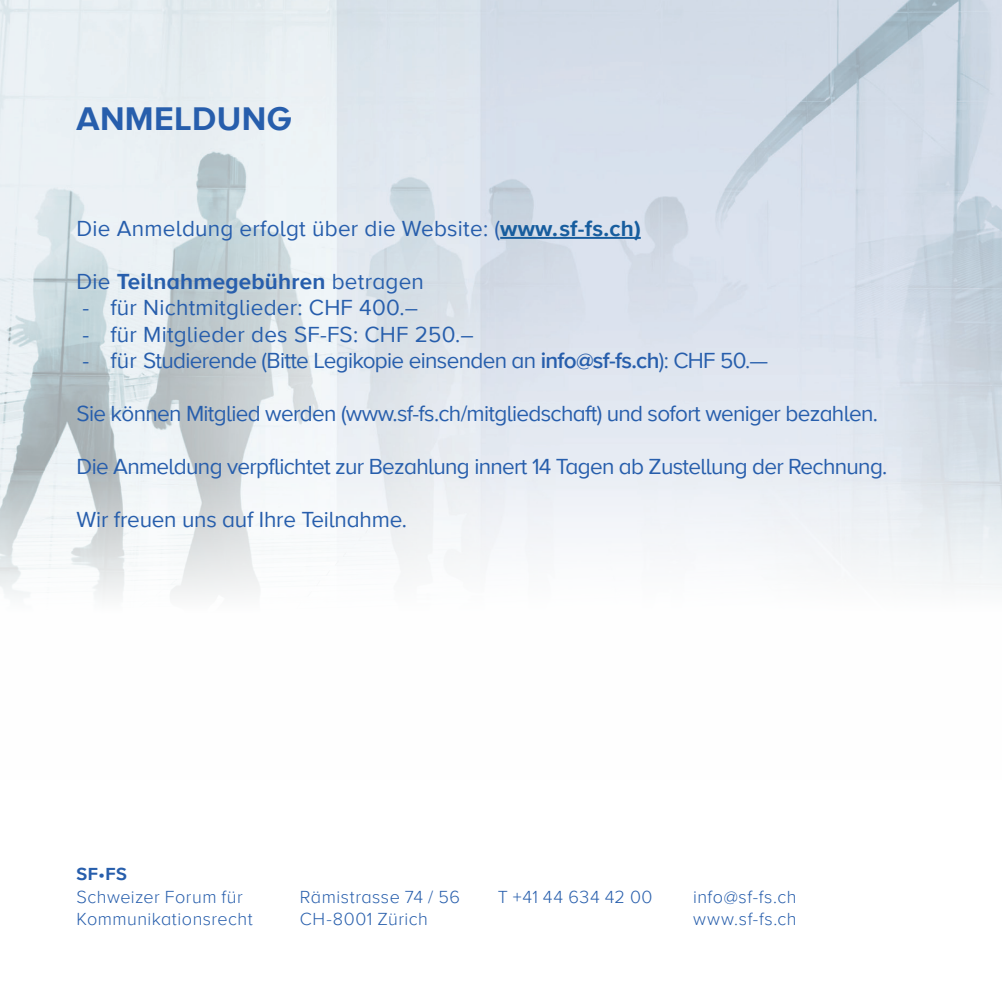
<style>
.page{position:relative;width:1002px;height:1002px;background:#fff}
.page>*{position:absolute;margin:0;border:0;box-sizing:border-box;transform-origin:0 0}
.t1{font:700 33.75px "Proxima Nova A";letter-spacing:.01em;color:#275eac}
.t2{font:22.5px "Proxima Nova A";letter-spacing:-.03em;color:#275eac}
.t3{font:22.5px "Proxima Nova A";letter-spacing:.01em;color:#275eac}
.t4{font:22.5px "Proxima Nova A";letter-spacing:-.01em;color:#275eac}
.t5{font:700 22.5px "Proxima Nova A";letter-spacing:.01em;color:#275eac}
.t6{font:300 18px/22.5px "Proxima Nova A";letter-spacing:.025em;color:#275eac}
.t7{font:700 18px "Proxima Nova A";color:#275eac}
.s1{font-weight:700;color:#175d9e}
.s2{font-weight:400}
.s3{font-weight:600}
</style>
<div class="page">
<img style="left:0;top:0;width:1001px;height:599px">
<hr style="left:500px;top:237px;width:140px;height:2px;background:#175d9e">
<p class="t1" style="left:77px;top:93px;width:217px">ANMELDUNG</p>
<p class="t3" style="left:77px;top:211px;width:565px">Die Anmeldung erfolgt über die Website: (<span class="s1">www.sf-fs.ch)</span></p>
<p class="t5" style="left:77px;top:264px;width:349px"><span class="s2">Die</span> Teilnahmegebühren <span class="s2">betragen</span></p>
<p class="t3" style="left:83px;top:291px;width:337px">- für Nichtmitglieder: CHF 400.–</p>
<p class="t3" style="left:83px;top:317px;width:392px">- für Mitglieder des SF-FS: CHF 250.–</p>
<p class="t2" style="left:83px;top:344px;width:687px">- für Studierende (Bitte Legikopie einsenden an <span class="s3">info@sf-fs.ch</span>): CHF 50.—</p>
<p class="t2" style="left:77px;top:397px;width:802px">Sie können Mitglied werden (www.sf-fs.ch/mitgliedschaft) und sofort weniger bezahlen.</p>
<p class="t2" style="left:77px;top:450px;width:812px">Die Anmeldung verpflichtet zur Bezahlung innert 14 Tagen ab Zustellung der Rechnung.</p>
<p class="t4" style="left:77px;top:503px;width:332px">Wir freuen uns auf Ihre Teilnahme.</p>
<p class="t7" style="left:77px;top:860px;width:52px">SF•FS</p>
<p class="t6" style="left:77px;top:884px;width:178px">Schweizer Forum für<br>Kommunikationsrecht</p>
<p class="t6" style="left:300px;top:884px;width:161px">Rämistrasse 74 / 56</p>
<p class="t6" style="left:300px;top:907px;width:129px">CH-8001 Zürich</p>
<p class="t6" style="left:497px;top:884px;width:156px">T +41 44 634 42 00</p>
<p class="t6" style="left:693px;top:884px;width:105px">info@sf-fs.ch</p>
<p class="t6" style="left:693px;top:907px;width:105px">www.sf-fs.ch</p>
</div>
